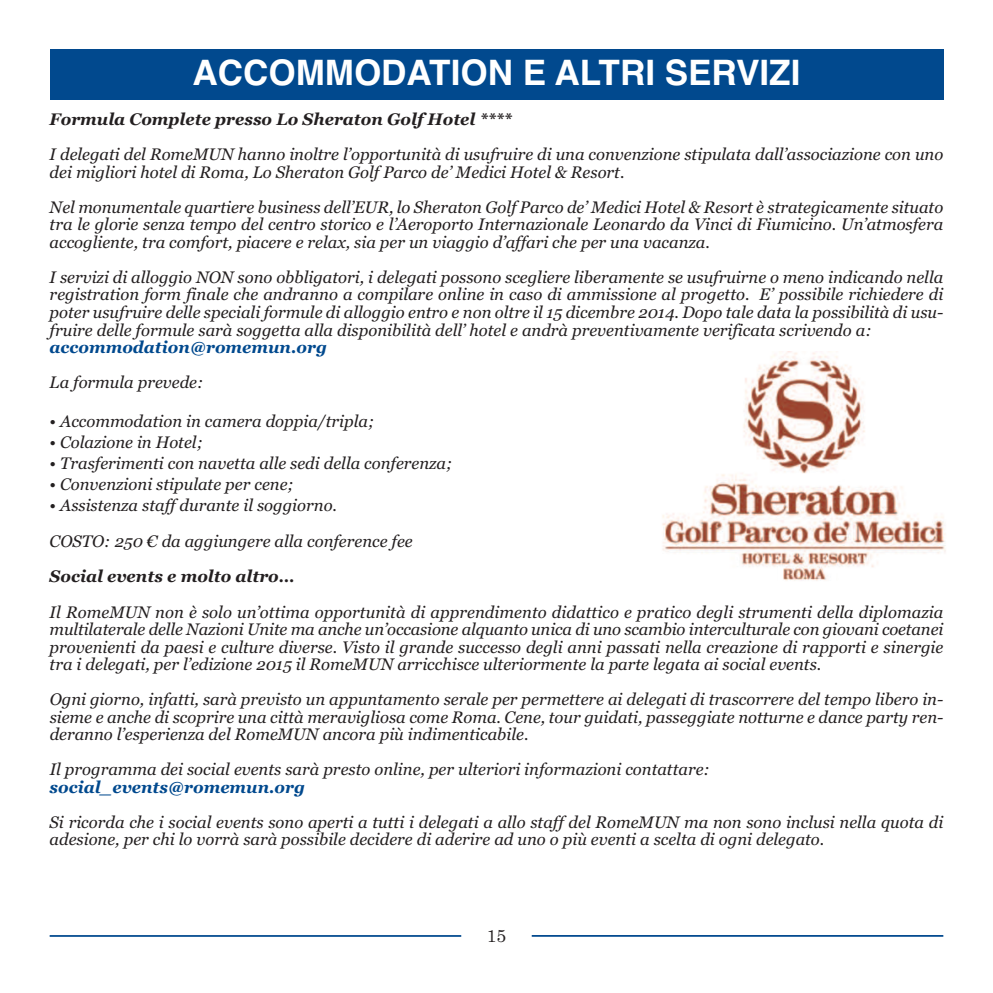
<style>
.page{position:relative;width:993px;height:993px;background:#fff}
.page>*{position:absolute;margin:0;border:0;box-sizing:border-box;transform-origin:0 0}
.t1{font:700 35px "Helvetica";color:#fff}
.t2{font:17.5px "Century";color:#231f20}
.t3{font:italic 16.62px/17.5px "Georgia";color:#231f20;text-align:justify}
.t4{font:italic 700 16.62px "Georgia";color:#231f20}
.t5{font:italic 700 16.62px "Georgia";color:#01498e}
</style>
<div class="page">
<hr style="left:50px;top:934px;width:411px;height:2px;background:#01498e">
<hr style="left:531px;top:934px;width:412px;height:2px;background:#01498e">
<div style="left:50px;top:50px;width:893px;height:50px;background:#01498e"></div>
<img style="left:662px;top:351px;width:284px;height:230px">
<h1 class="t1" style="left:192px;top:52px;width:609px">ACCOMMODATION E ALTRI SERVIZI</h1>
<p class="t4" style="left:50px;top:110px;width:463px">Formula Complete presso Lo Sheraton Golf Hotel ****</p>
<p class="t3" style="left:50px;top:146px;width:894px">I delegati del RomeMUN hanno inoltre l’opportunità di usufruire di una convenzione stipulata dall’associazione con uno dei migliori hotel di Roma, Lo Sheraton Golf Parco de’ Medici Hotel &amp; Resort.</p>
<p class="t3" style="left:50px;top:198px;width:894px">Nel monumentale quartiere business dell’EUR, lo Sheraton Golf Parco de’ Medici Hotel &amp; Resort è strategicamente situato tra le glorie senza tempo del centro storico e l’Aeroporto Internazionale Leonardo da Vinci di Fiumicino. Un’atmosfera accogliente, tra comfort, piacere e relax, sia per un viaggio d’affari che per una vacanza.</p>
<p class="t3" style="left:50px;top:268px;width:894px">I servizi di alloggio NON sono obbligatori, i delegati possono scegliere liberamente se usufruirne o meno indicando nella registration form finale che andranno a compilare online in caso di ammissione al progetto. E’ possibile richiedere di poter usufruire delle speciali formule di alloggio entro e non oltre il 15 dicembre 2014. Dopo tale data la possibilità di usu&shy;fruire delle formule sarà soggetta alla disponibilità dell’ hotel e andrà preventivamente verificata scrivendo a:</p>
<p class="t5" style="left:50px;top:337px;width:278px">accommodation@romemun.org</p>
<p class="t3" style="left:50px;top:373px;width:155px">La formula prevede:</p>
<p class="t3" style="left:50px;top:412px;width:326px">• Accommodation in camera doppia/tripla;</p>
<p class="t3" style="left:50px;top:433px;width:155px">• Colazione in Hotel;</p>
<p class="t3" style="left:50px;top:454px;width:404px">• Trasferimenti con navetta alle sedi della conferenza;</p>
<p class="t3" style="left:50px;top:475px;width:246px">• Convenzioni stipulate per cene;</p>
<p class="t3" style="left:50px;top:496px;width:289px">• Assistenza staff durante il soggiorno.</p>
<p class="t3" style="left:50px;top:532px;width:364px">COSTO: 250 € da aggiungere alla conference fee</p>
<p class="t4" style="left:50px;top:567px;width:246px">Social events e molto altro…</p>
<p class="t3" style="left:50px;top:602px;width:894px">Il RomeMUN non è solo un’ottima opportunità di apprendimento didattico e pratico degli strumenti della diplomazia multilaterale delle Nazioni Unite ma anche un’occasione alquanto unica di uno scambio interculturale con giovani coetanei provenienti da paesi e culture diverse. Visto il grande successo degli anni passati nella creazione di rapporti e sinergie tra i delegati, per l’edizione 2015 il RomeMUN arricchisce ulteriormente la parte legata ai social events.</p>
<p class="t3" style="left:50px;top:690px;width:894px">Ogni giorno, infatti, sarà previsto un appuntamento serale per permettere ai delegati di trascorrere del tempo libero in&shy;sieme e anche di scoprire una città meravigliosa come Roma. Cene, tour guidati, passeggiate notturne e dance party ren&shy;deranno l’esperienza del RomeMUN ancora più indimenticabile.</p>
<p class="t3" style="left:50px;top:760px;width:661px">Il programma dei social events sarà presto online, per ulteriori informazioni contattare:</p>
<p class="t5" style="left:50px;top:777px;width:257px">social_events@romemun.org</p>
<p class="t3" style="left:50px;top:812px;width:894px">Si ricorda che i social events sono aperti a tutti i delegati a allo staff del RomeMUN ma non sono inclusi nella quota di adesione, per chi lo vorrà sarà possibile decidere di aderire ad uno o più eventi a scelta di ogni delegato.</p>
<p class="t2" style="left:486px;top:925px;width:21px">15</p>
</div>
